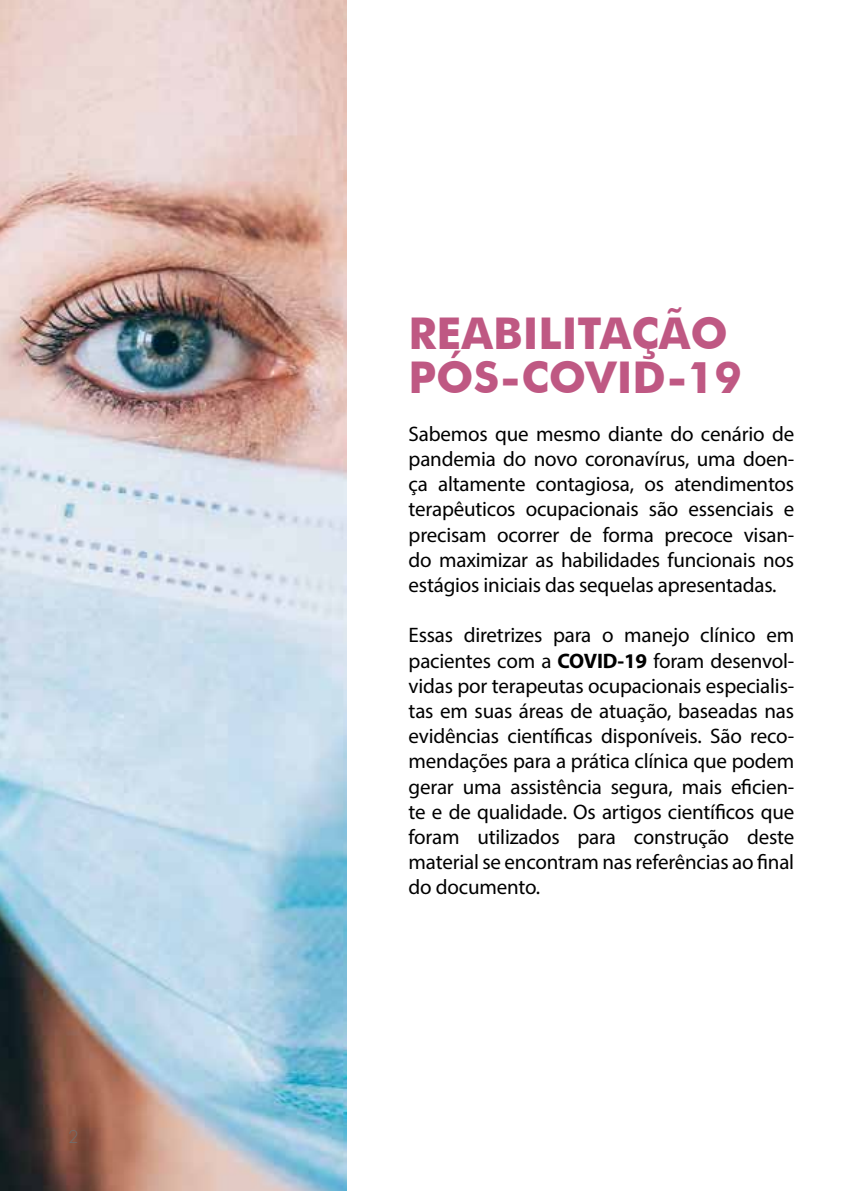
<style>
.page{position:relative;width:851px;height:1191px;background:#fff}
.page>*{position:absolute;margin:0;border:0;box-sizing:border-box;transform-origin:0 0}
.t1{font:700 43.8px/44.6px "Futura BT";color:#bf5883}
.t2{font:21px/25.2px "Myriad Pro";letter-spacing:-.01em;color:#000;text-align:justify}
.t3{font:300 17px "Futura Std";color:#706f6f}
.s1{font-weight:700}
</style>
<div class="page">
<img style="left:0;top:0;width:346px;height:1191px">
<p class="t3" style="left:68px;top:1126px;width:12px">2</p>
<h1 class="t1" style="left:408px;top:310px;width:335px">REABILITAÇÃO<br>PÓS-COVID-19</h1>
<p class="t2" style="left:408px;top:421px;width:387px">Sabemos que mesmo diante do cenário de pandemia do novo coronavírus, uma doen&shy;ça altamente contagiosa, os atendimentos terapêuticos ocupacionais são essenciais e precisam ocorrer de forma precoce visan&shy;do maximizar as habilidades funcionais nos estágios iniciais das sequelas apresentadas.</p>
<p class="t2" style="left:408px;top:622px;width:387px">Essas diretrizes para o manejo clínico em pacientes com a <span class="s1">COVID-19</span> foram desenvol&shy;vidas por terapeutas ocupacionais especialis&shy;tas em suas áreas de atuação, baseadas nas evidências científicas disponíveis. São reco&shy;mendações para a prática clínica que podem gerar uma assistência segura, mais eficien&shy;te e de qualidade. Os artigos científicos que foram utilizados para construção deste material se encontram nas referências ao final do documento.</p>
</div>
